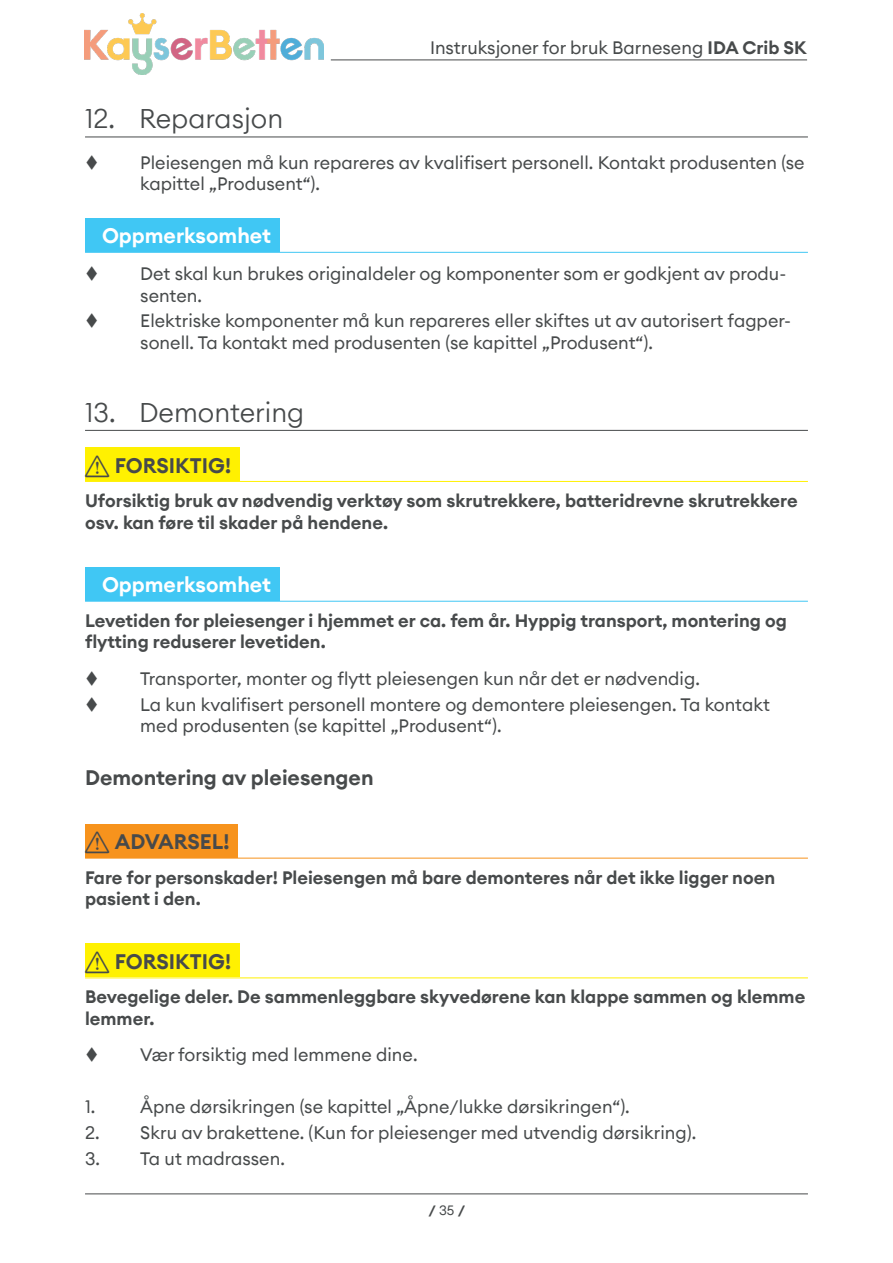
<style>
.page{position:relative;width:893px;height:1263px;background:#fff}
.page>*{position:absolute;margin:0;border:0;box-sizing:border-box;transform-origin:0 0}
.Überschrift_001{font:300 27px "Euclid Circular A";color:#474a4b}
.Überschrift_002{font:600 21px "Euclid Circular A";color:#474a4b}
.ACHTUNG{font:600 21px "Euclid Circular A";color:#fff}
.t1{font:18px/21.6px "Euclid Circular A";color:#474a4b}
.Überschrift_003{font:600 18px/21.6px "Euclid Circular A";color:#474a4b}
.t2{font:700 13.5px "Euclid Circular A";color:#474a4b}
.s1{font-weight:600}
.s2{font-family:"Haz Chem";font-weight:400}
.s3{font-weight:400}
</style>
<div class="page">
<img style="left:84px;top:14px;width:239px;height:61px">
<hr style="left:85px;top:1193px;width:723px;height:1px;background:#474a4b">
<hr style="left:331px;top:60px;width:476px;height:1px;background:#474a4b">
<hr style="left:85px;top:137px;width:723px;height:1px;background:#474a4b">
<div style="left:85px;top:218px;width:195px;height:34px;background:#40c7f4"></div>
<hr style="left:85px;top:252px;width:723px;height:1px;background:#40c7f4">
<hr style="left:85px;top:430px;width:723px;height:1px;background:#474a4b">
<div style="left:85px;top:447px;width:155px;height:34px;background:#fff101"></div>
<hr style="left:85px;top:481px;width:723px;height:1px;background:#fff101">
<div style="left:85px;top:567px;width:195px;height:34px;background:#40c7f4"></div>
<hr style="left:85px;top:601px;width:723px;height:1px;background:#40c7f4">
<div style="left:85px;top:824px;width:153px;height:33px;background:#f7931d"></div>
<hr style="left:85px;top:858px;width:723px;height:1px;background:#f7931d">
<div style="left:85px;top:943px;width:155px;height:34px;background:#fff101"></div>
<hr style="left:85px;top:977px;width:723px;height:1px;background:#fff101">
<p class="t1" style="left:430px;top:36px;width:378px">Instruksjoner for bruk Barneseng <span class="s1">IDA Crib SK</span></p>
<p class="Überschrift_001" style="left:85px;top:101px;width:200px">12. Reparasjon</p>
<p class="t1" style="left:140px;top:151px;width:666px">Pleiesengen må kun repareres av kvalifisert personell. Kontakt produsenten (se kapittel „Produsent“).</p>
<p class="ACHTUNG" style="left:102px;top:222px;width:171px">Oppmerksomhet</p>
<p class="t1" style="left:140px;top:263px;width:647px">Det skal kun brukes originaldeler og komponenter som er godkjent av produ&shy;senten.</p>
<p class="t1" style="left:140px;top:310px;width:652px">Elektriske komponenter må kun repareres eller skiftes ut av autorisert fagper&shy;sonell. Ta kontakt med produsenten (se kapittel „Produsent“).</p>
<p class="Überschrift_001" style="left:85px;top:394px;width:221px">13. Demontering</p>
<p class="Überschrift_002" style="left:85px;top:451px;width:148px"><span class="s2">A</span> FORSIKTIG!</p>
<p class="Überschrift_003" style="left:85px;top:490px;width:714px">Uforsiktig bruk av nødvendig verktøy som skrutrekkere, batteridrevne skrutrekkere osv. kan føre til skader på hendene.</p>
<p class="ACHTUNG" style="left:102px;top:571px;width:171px">Oppmerksomhet</p>
<p class="Überschrift_003" style="left:85px;top:610px;width:703px">Levetiden for pleiesenger i hjemmet er ca. fem år. Hyppig transport, montering og flytting reduserer levetiden.</p>
<p class="t1" style="left:140px;top:667px;width:561px">Transporter, monter og flytt pleiesengen kun når det er nødvendig.</p>
<p class="t1" style="left:140px;top:693px;width:631px">La kun kvalifisert personell montere og demontere pleiesengen. Ta kontakt med produsenten (se kapittel „Produsent“).</p>
<p class="Überschrift_002" style="left:85px;top:764px;width:290px">Demontering av pleiesengen</p>
<p class="Überschrift_002" style="left:85px;top:828px;width:146px"><span class="s2">A</span> ADVARSEL!</p>
<p class="Überschrift_003" style="left:85px;top:866px;width:692px">Fare for personskader! Pleiesengen må bare demonteres når det ikke ligger noen pasient i den.</p>
<p class="Überschrift_002" style="left:85px;top:948px;width:148px"><span class="s2">A</span> FORSIKTIG!</p>
<p class="Überschrift_003" style="left:85px;top:986px;width:722px">Bevegelige deler. De sammenleggbare skyvedørene kan klappe sammen og klemme lemmer.</p>
<p class="t1" style="left:140px;top:1044px;width:279px">Vær forsiktig med lemmene dine.</p>
<p class="t1" style="left:85px;top:1096px;width:12px">1.</p>
<p class="t1" style="left:140px;top:1096px;width:491px">Åpne dørsikringen (se kapittel „Åpne/lukke dørsikringen“).</p>
<p class="t1" style="left:85px;top:1122px;width:613px">2. Skru av brakettene. (Kun for pleiesenger med utvendig dørsikring).</p>
<p class="t1" style="left:85px;top:1147px;width:201px">3. Ta ut madrassen.</p>
<p class="t2" style="left:428px;top:1201px;width:38px">/ <span class="s3">35</span> /</p>
</div>
